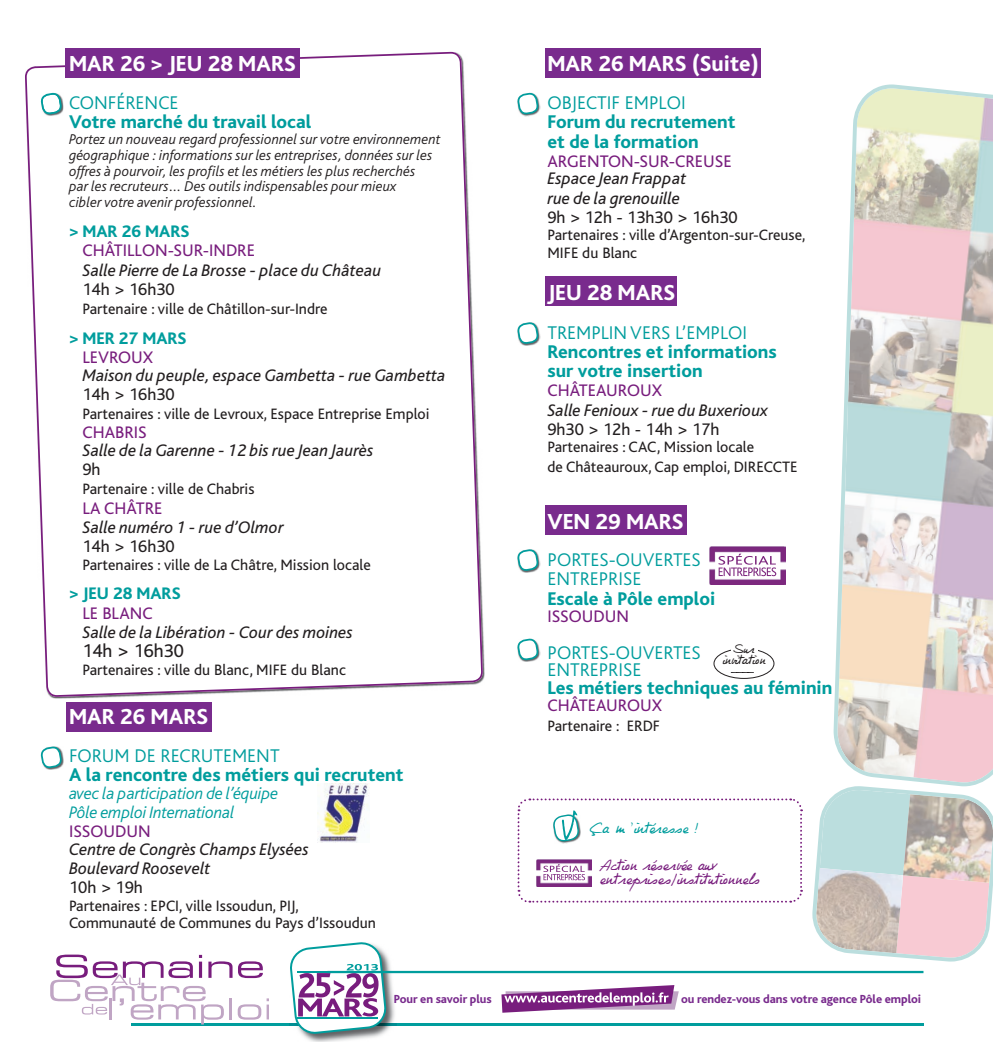
<style>
.page{position:relative;width:993px;height:1042px;background:#fff}
.page>*{position:absolute;margin:0;border:0;box-sizing:border-box;transform-origin:0 0}
.t1{font:800 22.75px "Bliss";color:#fff}
.t2{font:800 19.25px/19.2px "Bliss";color:#009d9d}
.t3{font:300 19.25px/19.2px "Bliss";color:#009d9d}
.t4{font:19.25px "Bliss";color:#231f20}
.t5{font:italic 17.5px/19.2px "Bliss";color:#231f20}
.t6{font:17.5px "Bliss";color:#781d7d}
.t7{font:17.5px "Bliss";color:#231f20}
.t8{font:italic 300 17.5px/19.2px "Bliss";letter-spacing:-.015em;color:#009d9d}
.t9{font:800 17.5px "Bliss";color:#009d9d}
.t10{font:15.75px/17.5px "Bliss";color:#231f20}
.t11{font:italic 300 14.88px/15.8px "Bliss";color:#231f20}
.t12{font:800 12.25px "Bliss";letter-spacing:-.01em;color:#792b8d}
.t13{font:12.25px/13.5px "Philing";color:#781d7d}
.t14{font:12.25px "Philing";color:#009d9d}
.t15{font:10.33px/11.5px "Philing";color:#231f20;text-align:center}
</style>
<div class="page">
<hr style="left:131px;top:1023px;width:792px;height:2px;background:#009d9d">
<svg style="left:50px;top:954px;width:219px;height:70px"></svg>
<img style="left:289px;top:954px;width:107px;height:88px">
<img style="left:289px;top:1023px;width:107px;height:2px">
<svg style="left:290px;top:942px;width:96px;height:92px"></svg>
<hr style="left:327px;top:971px;width:596px;height:2px;background:#009d9d">
<svg style="left:501px;top:985px;width:177px;height:27px"></svg>
<svg style="left:25px;top:52px;width:457px;height:645px"></svg>
<div style="left:544px;top:48px;width:216px;height:30px;background:#792b8d"></div>
<svg style="left:833px;top:84px;width:159px;height:702px"></svg>
<svg style="left:812px;top:786px;width:180px;height:175px;background:#d4d0ce"></svg>
<img style="left:41px;top:93px;width:23px;height:23px">
<svg style="left:41px;top:93px;width:21px;height:22px"></svg>
<img style="left:523px;top:98px;width:17px;height:18px">
<svg style="left:517px;top:93px;width:21px;height:22px"></svg>
<img style="left:521px;top:327px;width:19px;height:19px">
<svg style="left:517px;top:322px;width:21px;height:22px"></svg>
<img style="left:521px;top:554px;width:19px;height:19px">
<svg style="left:517px;top:549px;width:21px;height:22px"></svg>
<img style="left:45px;top:751px;width:19px;height:19px">
<svg style="left:41px;top:746px;width:21px;height:22px"></svg>
<div style="left:65px;top:702px;width:146px;height:29px;background:#792b8d"></div>
<div style="left:544px;top:276px;width:132px;height:30px;background:#792b8d"></div>
<div style="left:544px;top:504px;width:142px;height:30px;background:#792b8d"></div>
<div style="left:65px;top:48px;width:235px;height:30px;background:#792b8d"></div>
<svg style="left:517px;top:798px;width:285px;height:105px"></svg>
<img style="left:536px;top:859px;width:55px;height:27px">
<img style="left:543px;top:864px;width:41px;height:8px">
<img style="left:547px;top:874px;width:38px;height:6px">
<img style="left:521px;top:644px;width:19px;height:18px">
<svg style="left:517px;top:638px;width:21px;height:22px"></svg>
<div style="left:713px;top:648px;width:61px;height:31px;border:1px solid #231f20;border-radius:50%"></div>
<div style="left:730px;top:645px;width:27px;height:11px;background:#fff"></div>
<svg style="left:730px;top:672px;width:23px;height:1px"></svg>
<img style="left:317px;top:784px;width:52px;height:58px">
<img style="left:709px;top:547px;width:75px;height:37px">
<img style="left:718px;top:554px;width:57px;height:11px">
<img style="left:730px;top:567px;width:46px;height:9px">
<h1 class="t1" style="left:69px;top:52px;width:228px">MAR 26 &gt; JEU 28 MARS</h1>
<p class="t3" style="left:69px;top:94px;width:111px">CONFÉRENCE</p>
<p class="t2" style="left:69px;top:113px;width:244px">Votre marché du travail local</p>
<p class="t11" style="left:69px;top:132px;width:373px">Portez un nouveau regard professionnel sur votre environnement géographique : informations sur les entreprises, données sur les offres à pourvoir, les profils et les métiers les plus recherchés<br>par les recruteurs… Des outils indispensables pour mieux<br>cibler votre avenir professionnel.</p>
<p class="t9" style="left:69px;top:222px;width:122px">&gt; MAR 26 MARS</p>
<p class="t6" style="left:82px;top:241px;width:174px">CHÂTILLON-SUR-INDRE</p>
<p class="t5" style="left:82px;top:261px;width:300px">Salle Pierre de La Brosse - place du Château</p>
<p class="t7" style="left:82px;top:280px;width:94px">14h &gt; 16h30</p>
<p class="t10" style="left:82px;top:300px;width:246px">Partenaire : ville de Châtillon-sur-Indre</p>
<p class="t9" style="left:69px;top:329px;width:119px">&gt; MER 27 MARS</p>
<p class="t6" style="left:82px;top:348px;width:72px">LEVROUX</p>
<p class="t5" style="left:82px;top:366px;width:364px">Maison du peuple, espace Gambetta - rue Gambetta</p>
<p class="t7" style="left:82px;top:385px;width:94px">14h &gt; 16h30</p>
<p class="t10" style="left:82px;top:405px;width:348px">Partenaires : ville de Levroux, Espace Entreprise Emploi</p>
<p class="t6" style="left:82px;top:423px;width:66px">CHABRIS</p>
<p class="t5" style="left:82px;top:441px;width:292px">Salle de la Garenne - 12 bis rue Jean Jaurès</p>
<p class="t7" style="left:82px;top:460px;width:20px">9h</p>
<p class="t10" style="left:82px;top:481px;width:173px">Partenaire : ville de Chabris</p>
<p class="t6" style="left:82px;top:499px;width:81px">LA CHÂTRE</p>
<p class="t5" style="left:82px;top:518px;width:203px">Salle numéro 1 - rue d’Olmor</p>
<p class="t7" style="left:82px;top:537px;width:94px">14h &gt; 16h30</p>
<p class="t10" style="left:82px;top:556px;width:290px">Partenaires : ville de La Châtre, Mission locale</p>
<p class="t9" style="left:69px;top:584px;width:113px">&gt; JEU 28 MARS</p>
<p class="t6" style="left:82px;top:604px;width:72px">LE BLANC</p>
<p class="t5" style="left:82px;top:623px;width:272px">Salle de la Libération - Cour des moines</p>
<p class="t4" style="left:82px;top:641px;width:103px">14h &gt; 16h30</p>
<p class="t10" style="left:82px;top:661px;width:265px">Partenaires : ville du Blanc, MIFE du Blanc</p>
<h1 class="t1" style="left:69px;top:704px;width:140px">MAR 26 MARS</h1>
<p class="t3" style="left:69px;top:746px;width:212px">FORUM DE RECRUTEMENT</p>
<p class="t2" style="left:69px;top:766px;width:336px">A la rencontre des métiers qui recrutent</p>
<p class="t8" style="left:69px;top:784px;width:211px">avec la participation de l’équipe<br>Pôle emploi International</p>
<p class="t6" style="left:69px;top:822px;width:83px">ISSOUDUN</p>
<p class="t5" style="left:69px;top:840px;width:241px">Centre de Congrès Champs Elysées<br>Boulevard Roosevelt</p>
<p class="t7" style="left:69px;top:878px;width:75px">10h &gt; 19h</p>
<p class="t10" style="left:69px;top:897px;width:308px">Partenaires : EPCI, ville Issoudun, PIJ,<br>Communauté de Communes du Pays d’Issoudun</p>
<h1 class="t1" style="left:547px;top:52px;width:213px">MAR 26 MARS (Suite)</h1>
<p class="t3" style="left:547px;top:94px;width:140px">OBJECTIF EMPLOI</p>
<p class="t2" style="left:547px;top:113px;width:189px">Forum du recrutement et de la formation</p>
<p class="t6" style="left:547px;top:152px;width:185px">ARGENTON-SUR-CREUSE</p>
<p class="t5" style="left:547px;top:170px;width:140px">Espace Jean Frappat rue de la grenouille</p>
<p class="t7" style="left:547px;top:208px;width:192px">9h &gt; 12h - 13h30 &gt; 16h30</p>
<p class="t10" style="left:547px;top:227px;width:259px">Partenaires : ville d’Argenton-sur-Creuse,<br>MIFE du Blanc</p>
<h1 class="t1" style="left:547px;top:281px;width:129px">JEU 28 MARS</h1>
<p class="t3" style="left:547px;top:323px;width:201px">TREMPLIN VERS L’EMPLOI</p>
<p class="t2" style="left:547px;top:342px;width:231px">Rencontres et informations sur votre insertion</p>
<p class="t6" style="left:547px;top:381px;width:116px">CHÂTEAUROUX</p>
<p class="t5" style="left:547px;top:401px;width:222px">Salle Fenioux - rue du Buxerioux</p>
<p class="t7" style="left:547px;top:420px;width:173px">9h30 &gt; 12h - 14h &gt; 17h</p>
<p class="t10" style="left:547px;top:438px;width:251px;line-height:19.2px">Partenaires : CAC, Mission locale<br>de Châteauroux, Cap emploi, DIRECCTE</p>
<h1 class="t1" style="left:547px;top:510px;width:137px">VEN 29 MARS</h1>
<p class="t3" style="left:547px;top:550px;width:155px">PORTES-OUVERTES<br>ENTREPRISE</p>
<p class="t2" style="left:547px;top:589px;width:169px">Escale à Pôle emploi</p>
<p class="t6" style="left:547px;top:607px;width:83px">ISSOUDUN</p>
<p class="t3" style="left:547px;top:644px;width:155px;line-height:17.5px">PORTES-OUVERTES<br>ENTREPRISE</p>
<p class="t15" style="left:722px;top:643px;width:44px">Sur invitation</p>
<p class="t2" style="left:547px;top:678px;width:286px">Les métiers techniques au féminin</p>
<p class="t6" style="left:547px;top:696px;width:116px">CHÂTEAUROUX</p>
<p class="t10" style="left:547px;top:717px;width:114px">Partenaire : ERDF</p>
<p class="t14" style="left:589px;top:821px;width:110px">Ça m’intéresse !</p>
<p class="t13" style="left:599px;top:859px;width:161px">Action réservée aux entreprises/institutionnels</p>
<p class="t12" style="left:393px;top:993px;width:99px">Pour en savoir plus</p>
<p class="t12" style="left:680px;top:993px;width:241px">ou rendez-vous dans votre agence Pôle emploi</p>
</div>
